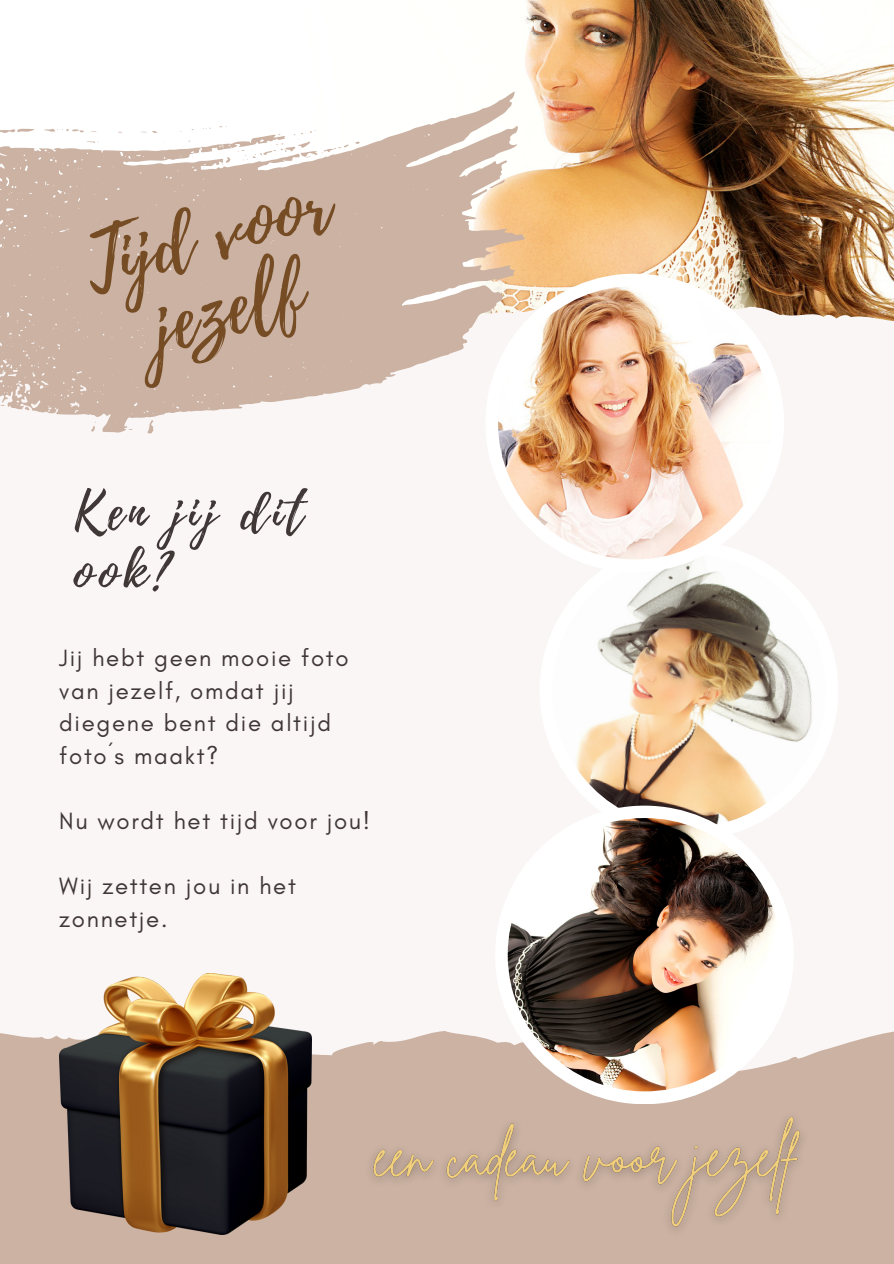
<style>
.page{position:relative;width:894px;height:1264px;background:#fff}
.page>*{position:absolute;margin:0;border:0;box-sizing:border-box;transform-origin:0 0}
.t1{font:78px/77.6px "Playlist Script";color:#754c24;text-align:center}
.t2{font:51px/59.7px "Playlist Script";letter-spacing:.1em;color:#403737}
.t3{font:24px/32.7px "Glacial Indifference";letter-spacing:.07em;color:#403737}
</style>
<div class="page">
<div style="left:0;top:0;width:893px;height:1263px;background:#faf6f5"></div>
<div style="left:0;top:1029px;width:893px;height:234px;background:#cbb2a3"></div>
<img style="left:514px;top:0;width:379px;height:321px">
<svg style="left:0;top:92px;width:524px;height:341px;fill:#cbb2a3"></svg>
<div style="left:539px;top:541px;width:299px;height:299px;background:#fff;border-radius:50%"></div>
<img style="left:552px;top:554px;width:273px;height:273px;border-radius:50%">
<div style="left:495px;top:805px;width:298px;height:299px;background:#fff;border-radius:50%"></div>
<img style="left:507px;top:818px;width:274px;height:273px;border-radius:50%">
<div style="left:485px;top:274px;width:298px;height:298px;background:#fff;border-radius:50%"></div>
<img style="left:498px;top:286px;width:273px;height:273px;border-radius:50%">
<img style="left:59px;top:973px;width:252px;height:261px">
<img style="left:372px;top:1103px;width:430px;height:126px">
<p class="t1" style="left:76px;top:230px;width:253px;rotate:-15deg">Tijd voor jezelf</p>
<p class="t2" style="left:73px;top:484px;width:231px">Ken jij dit ook?</p>
<p class="t3" style="left:59px;top:641px;width:291px">Jij hebt geen mooie foto van jezelf, omdat jij diegene bent die altijd</p>
<p class="t3" style="left:59px;top:739px;width:161px">foto´s maakt?</p>
<p class="t3" style="left:59px;top:804px;width:312px">Nu wordt het tijd voor jou!</p>
<p class="t3" style="left:59px;top:869px;width:238px">Wij zetten jou in het zonnetje.</p>
</div>
